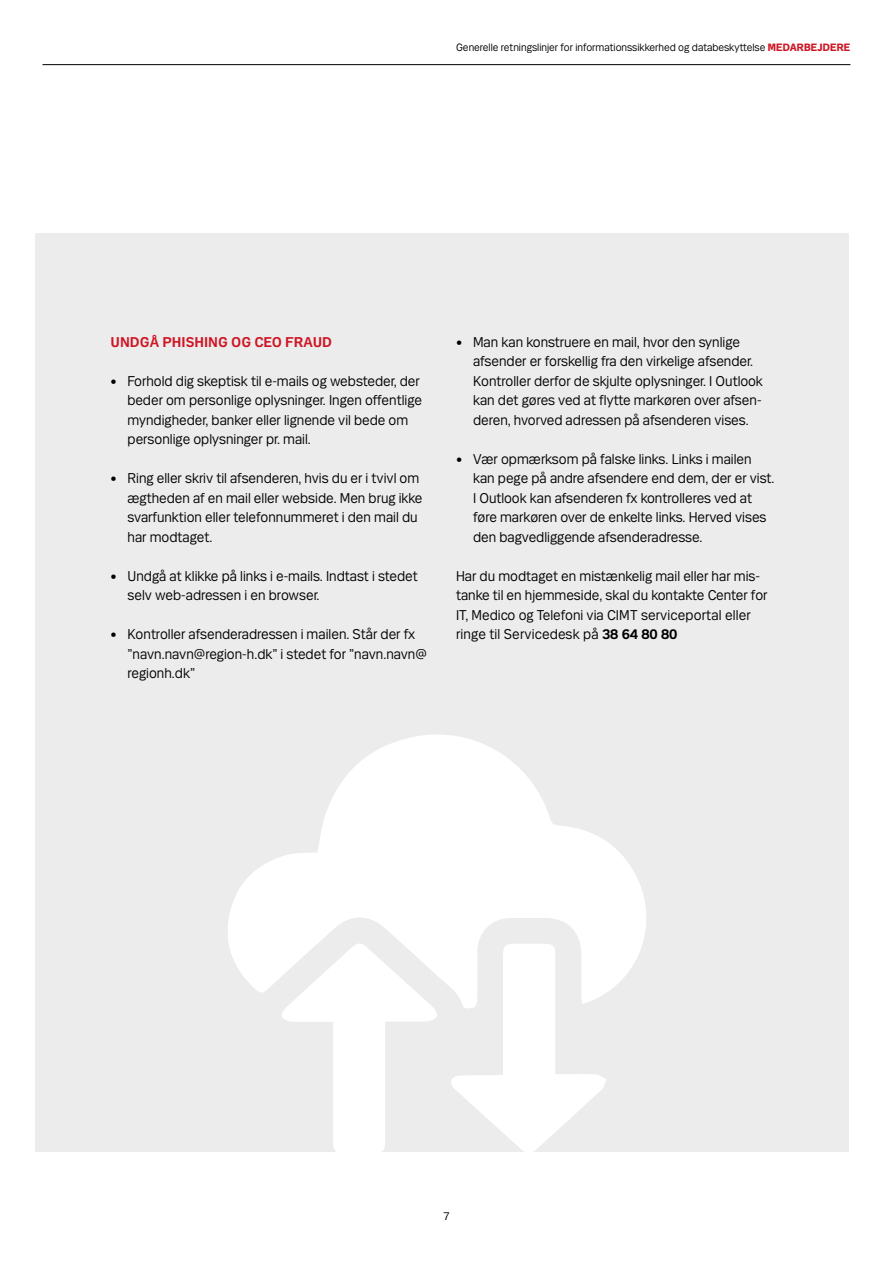
<style>
.page{position:relative;width:893px;height:1263px;background:#fff}
.page>*{position:absolute;margin:0;border:0;box-sizing:border-box;transform-origin:0 0}
.brød{font:15px/19.5px "Mari";color:#000}
.mellem{font:700 15px "Mari";color:#ce1625}
.t1{font:12px "Mari";color:#000}
.t2{font:11.25px "Mari";color:#000}
.s1{font-weight:800;color:#ce1625}
.s2{font-weight:700}
</style>
<div class="page">
<div style="left:35px;top:233px;width:814px;height:919px;background:#ececec"></div>
<svg style="left:228px;top:735px;width:418px;height:257px;fill:#fff"></svg>
<svg style="left:450px;top:943px;width:157px;height:209px"></svg>
<svg style="left:281px;top:942px;width:157px;height:210px"></svg>
<hr style="left:43px;top:64px;width:807px;height:1px;background:#000">
<p class="t2" style="left:456px;top:40px;width:396px">Generelle retningslinjer for informationssikkerhed og databeskyttelse <span class="s1">MEDARBEJDERE</span></p>
<h3 class="mellem" style="left:111px;top:333px;width:223px">UNDGÅ PHISHING OG CEO FRAUD</h3>
<p class="brød" style="left:128px;top:370px;width:296px;text-indent:-17px">• Forhold dig skeptisk til e-mails og websteder, der beder om personlige oplysninger. Ingen offentlige myndigheder, banker eller lignende vil bede om personlige oplysninger pr. mail.</p>
<p class="brød" style="left:128px;top:468px;width:296px;text-indent:-17px">• Ring eller skriv til afsenderen, hvis du er i tvivl om ægtheden af en mail eller webside. Men brug ikke svarfunktion eller telefonnummeret i den mail du har modtaget.</p>
<p class="brød" style="left:128px;top:565px;width:292px;text-indent:-17px">• Undgå at klikke på links i e-mails. Indtast i stedet selv web-adressen i en browser.</p>
<p class="brød" style="left:128px;top:624px;width:301px;text-indent:-17px">• Kontroller afsenderadressen i mailen. Står der fx ”navn.navn@region-h.dk” i stedet for ”navn.navn@ regionh.dk”</p>
<p class="brød" style="left:473px;top:331px;width:291px;text-indent:-17px">• Man kan konstruere en mail, hvor den synlige afsender er forskellig fra den virkelige afsender.<br>Kontroller derfor de skjulte oplysninger. I Outlook kan det gøres ved at flytte markøren over afsen&shy;deren, hvorved adressen på afsenderen vises.</p>
<p class="brød" style="left:473px;top:448px;width:303px;text-indent:-17px">• Vær opmærksom på falske links. Links i mailen kan pege på andre afsendere end dem, der er vist.<br>I Outlook kan afsenderen fx kontrolleres ved at føre markøren over de enkelte links. Herved vises den bagvedliggende afsenderadresse.</p>
<p class="brød" style="left:456px;top:565px;width:313px">Har du modtaget en mistænkelig mail eller har mis&shy;tanke til en hjemmeside, skal du kontakte Center for IT, Medico og Telefoni via CIMT serviceportal eller ringe til Servicedesk på <span class="s2">38 64 80 80</span></p>
<p class="t1" style="left:443px;top:1209px;width:8px">7</p>
</div>
